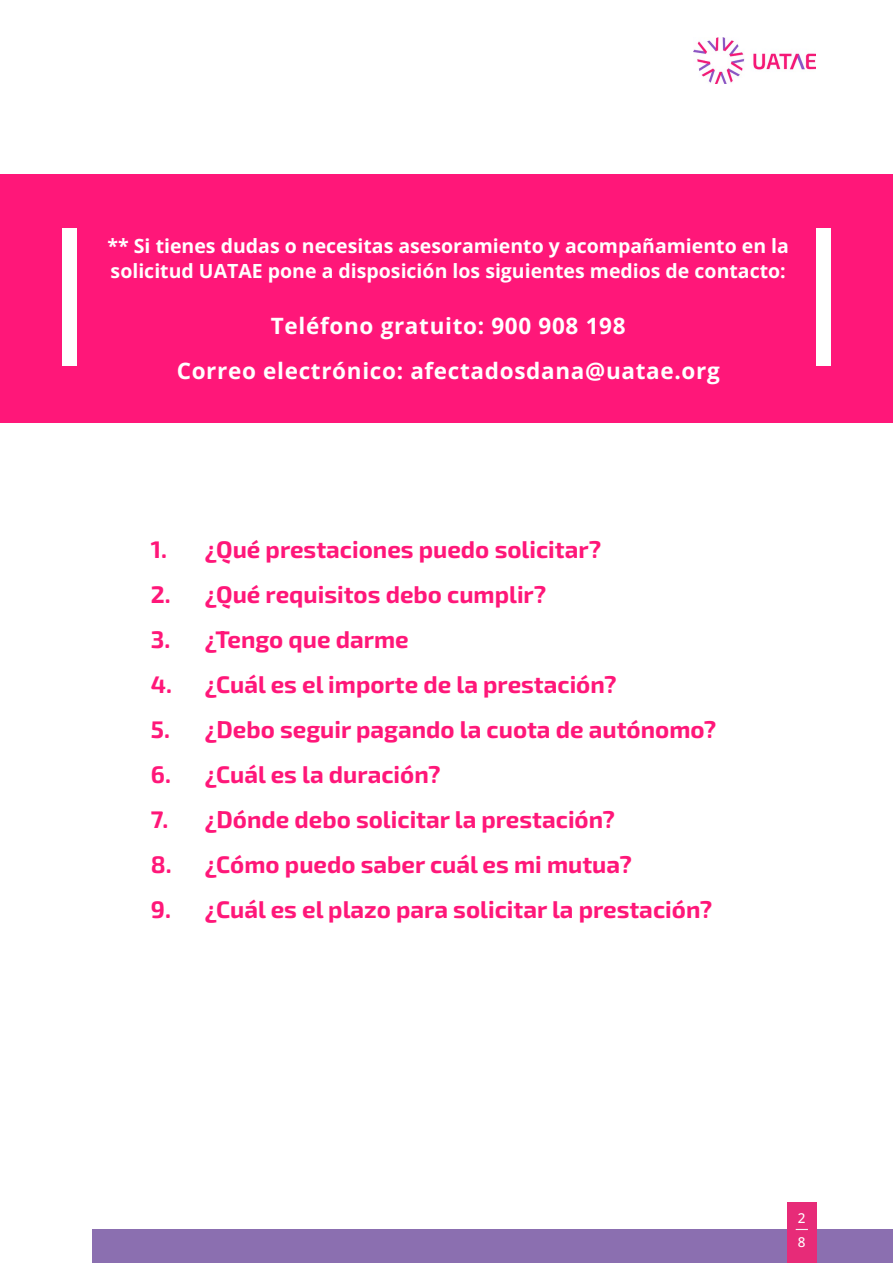
<style>
.page{position:relative;width:893px;height:1263px;background:#fff}
.page>*{position:absolute;margin:0;border:0;box-sizing:border-box;transform-origin:0 0}
.t1{font:700 24px "Exo 2";color:#ff1779}
.t2{font:700 22.5px/45px "Open Sans";letter-spacing:.03em;color:#fff;text-align:center}
.t3{font:700 19.5px/25.5px "Open Sans";color:#fff}
.t4{font:500 13.5px/24px "Open Sans";color:#fff}
</style>
<div class="page">
<div style="left:92px;top:1229px;width:801px;height:34px;background:#8b6fb0"></div>
<div style="left:787px;top:1202px;width:30px;height:61px;background:#e72b78"></div>
<svg style="left:796px;top:1229px;width:12px;height:1px"></svg>
<img style="left:693px;top:37px;width:123px;height:46px">
<div style="left:0;top:174px;width:893px;height:249px;background:#ff1779"></div>
<div style="left:62px;top:228px;width:15px;height:138px;background:#fff"></div>
<div style="left:817px;top:228px;width:14px;height:138px;background:#fff"></div>
<p class="t3" style="left:108px;top:232px;width:683px">** Si tienes dudas o necesitas asesoramiento y acompañamiento en la solicitud UATAE pone a disposición los siguientes medios de contacto:</p>
<p class="t2" style="left:177px;top:302px;width:544px">Teléfono gratuito: 900 908 198<br>Correo electrónico: afectadosdana@uatae.org</p>
<p class="t1" style="left:151px;top:532px;width:452px">1. ¿Qué prestaciones puedo solicitar?</p>
<p class="t1" style="left:151px;top:577px;width:397px">2. ¿Qué requisitos debo cumplir?</p>
<p class="t1" style="left:151px;top:622px;width:259px">3. ¿Tengo que darme</p>
<p class="t1" style="left:151px;top:667px;width:467px">4. ¿Cuál es el importe de la prestación?</p>
<p class="t1" style="left:151px;top:712px;width:567px">5. ¿Debo seguir pagando la cuota de autónomo?</p>
<p class="t1" style="left:151px;top:757px;width:291px">6. ¿Cuál es la duración?</p>
<p class="t1" style="left:151px;top:802px;width:466px">7. ¿Dónde debo solicitar la prestación?</p>
<p class="t1" style="left:151px;top:847px;width:483px">8. ¿Cómo puedo saber cuál es mi mutua?</p>
<p class="t1" style="left:151px;top:892px;width:563px">9. ¿Cuál es el plazo para solicitar la prestación?</p>
<p class="t4" style="left:798px;top:1205px;width:9px">2<br>8</p>
</div>
